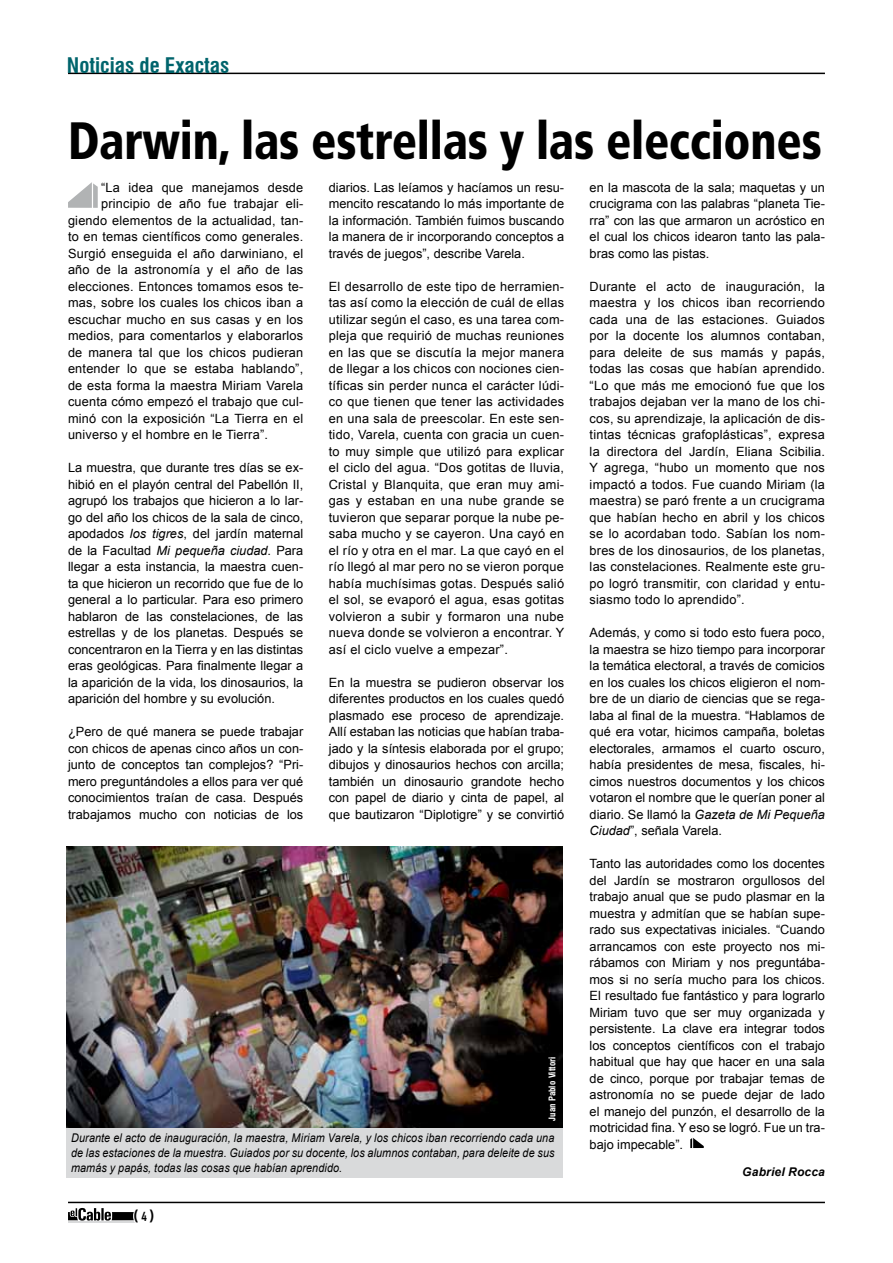
<style>
.page{position:relative;width:893px;height:1263px;background:#fff}
.page>*{position:absolute;margin:0;border:0;box-sizing:border-box;transform-origin:0 0}
.t1{font:900 condensed 52.5px "Frutiger";letter-spacing:-.005em;color:#000;scale:.9 1}
.t2{font:700 condensed 21px "Swiss 721 BT";color:#00646c}
.t3{font:700 15px "Agency FB";color:#000}
.t4{font:12.75px/16.5px "Arial";letter-spacing:.015em;color:#000;text-align:justify}
.t5{font:italic 12px/15px "Arial";letter-spacing:.01em;color:#000;text-align:justify;scale:.9 1}
.t6{font:italic 700 12px "Arial";letter-spacing:.015em;color:#000}
.t7{font:700 condensed 9px "Swiss 721 BT";color:#fff}
.s1{font-style:italic}
.s2{font-size:12px}
</style>
<div class="page">
<hr style="left:68px;top:73px;width:757px;height:1px;background:#000">
<svg style="left:68px;top:1201px;width:88px;height:22px"></svg>
<hr style="left:68px;top:1202px;width:757px;height:1px;background:#000">
<img style="left:67px;top:847px;width:496px;height:281px">
<div style="left:67px;top:1128px;width:496px;height:50px;background:#d9dadb"></div>
<svg style="left:68px;top:182px;width:30px;height:26px"></svg>
<svg style="left:690px;top:1137px;width:14px;height:12px"></svg>
<div style="left:549px;top:1057px;width:8px;height:65px;background:#000"></div>
<h2 class="t2" style="left:67px;top:52px;width:164px">Noticias de Exactas</h2>
<h1 class="t1" style="left:68px;top:109px;width:839px">Darwin, las estrellas y las elecciones</h1>
<p class="t4" style="left:101px;top:179px;width:204px">“La idea que manejamos desde</p>
<p class="t4" style="left:101px;top:195px;width:204px">principio de año fue trabajar eli-</p>
<p class="t4" style="left:68px;top:212px;width:237px">giendo elementos de la actualidad, tan-</p>
<p class="t4" style="left:68px;top:228px;width:237px">to en temas científicos como generales.</p>
<p class="t4" style="left:68px;top:245px;width:237px">Surgió enseguida el año darwiniano, el</p>
<p class="t4" style="left:68px;top:261px;width:237px">año de la astronomía y el año de las</p>
<p class="t4" style="left:68px;top:278px;width:237px">elecciones. Entonces tomamos esos te-</p>
<p class="t4" style="left:68px;top:294px;width:237px">mas, sobre los cuales los chicos iban a</p>
<p class="t4" style="left:68px;top:311px;width:237px">escuchar mucho en sus casas y en los</p>
<p class="t4" style="left:68px;top:327px;width:237px">medios, para comentarlos y elaborarlos</p>
<p class="t4" style="left:68px;top:344px;width:237px">de manera tal que los chicos pudieran</p>
<p class="t4" style="left:68px;top:360px;width:237px">entender lo que se estaba hablando”,</p>
<p class="t4" style="left:68px;top:377px;width:237px">de esta forma la maestra Miriam Varela</p>
<p class="t4" style="left:68px;top:393px;width:237px">cuenta cómo empezó el trabajo que cul-</p>
<p class="t4" style="left:68px;top:410px;width:237px">minó con la exposición “La Tierra en el</p>
<p class="t4" style="left:68px;top:426px;width:201px">universo y el hombre en le Tierra”.</p>
<p class="t4" style="left:68px;top:459px;width:237px">La muestra, que durante tres días se ex&shy;hibió en el playón central del Pabellón II, agrupó los trabajos que hicieron a lo lar&shy;go del año los chicos de la sala de cinco, apodados <span class="s1">los tigres</span>, del jardín maternal de la Facultad <span class="s1">Mi pequeña ciudad</span>. Para llegar a esta instancia, la maestra cuen&shy;ta que hicieron un recorrido que fue de lo general a lo particular. Para eso primero hablaron de las constelaciones, de las estrellas y de los planetas. Después se concentraron en la Tierra y en las distintas eras geológicas. Para finalmente llegar a la aparición de la vida, los dinosaurios, la aparición del hombre y su evolución.</p>
<p class="t4" style="left:68px;top:723px;width:237px">¿Pero de qué manera se puede trabajar con chicos de apenas cinco años un con&shy;junto de conceptos tan complejos? “Pri&shy;mero preguntándoles a ellos para ver qué conocimientos traían de casa. Después trabajamos mucho con noticias de los</p>
<p class="t4" style="left:329px;top:179px;width:237px">diarios. Las leíamos y hacíamos un resu&shy;mencito rescatando lo más importante de la información. También fuimos buscando la manera de ir incorporando conceptos a través de juegos”, describe Varela.</p>
<p class="t4" style="left:329px;top:278px;width:237px">El desarrollo de este tipo de herramien&shy;tas así como la elección de cuál de ellas utilizar según el caso, es una tarea com&shy;pleja que requirió de muchas reuniones en las que se discutía la mejor manera de llegar a los chicos con nociones cien&shy;tíficas sin perder nunca el carácter lúdi&shy;co que tienen que tener las actividades en una sala de preescolar. En este sen&shy;tido, Varela, cuenta con gracia un cuen&shy;to muy simple que utilizó para explicar el ciclo del agua. “Dos gotitas de lluvia, Cristal y Blanquita, que eran muy ami&shy;gas y estaban en una nube grande se tuvieron que separar porque la nube pe&shy;saba mucho y se cayeron. Una cayó en el río y otra en el mar. La que cayó en el río llegó al mar pero no se vieron porque había muchísimas gotas. Después salió el sol, se evaporó el agua, esas gotitas volvieron a subir y formaron una nube nueva donde se volvieron a encontrar. Y así el ciclo vuelve a empezar”.</p>
<p class="t4" style="left:329px;top:674px;width:237px">En la muestra se pudieron observar los diferentes productos en los cuales quedó plasmado ese proceso de aprendizaje.<br>Allí estaban las noticias que habían traba&shy;jado y la síntesis elaborada por el grupo; dibujos y dinosaurios hechos con arcilla; también un dinosaurio grandote hecho con papel de diario y cinta de papel, al que bautizaron “Diplotigre” y se convirtió</p>
<p class="t7" style="left:547px;top:1121px;width:65px;rotate:-90deg">Juan Pablo Vittori</p>
<p class="t5" style="left:71px;top:1131px;width:538px">Durante el acto de inauguración, la maestra, Miriam Varela, y los chicos iban recorriendo cada una de las estaciones de la muestra. Guiados por su docente, los alumnos contaban, para deleite de sus mamás y papás, todas las cosas que habían aprendido.</p>
<p class="t3" style="left:134px;top:1206px;width:22px">( <span class="s2">4</span> )</p>
<p class="t4" style="left:590px;top:179px;width:237px">en la mascota de la sala; maquetas y un crucigrama con las palabras “planeta Tie&shy;rra” con las que armaron un acróstico en el cual los chicos idearon tanto las pala&shy;bras como las pistas.</p>
<p class="t4" style="left:590px;top:278px;width:237px">Durante el acto de inauguración, la maestra y los chicos iban recorriendo cada una de las estaciones. Guiados por la docente los alumnos contaban, para deleite de sus mamás y papás, todas las cosas que habían aprendido. “Lo que más me emocionó fue que los trabajos dejaban ver la mano de los chi&shy;cos, su aprendizaje, la aplicación de dis&shy;tintas técnicas grafoplásticas”, expresa la directora del Jardín, Eliana Scibilia.<br>Y agrega, “hubo un momento que nos impactó a todos. Fue cuando Miriam (la maestra) se paró frente a un crucigrama que habían hecho en abril y los chicos se lo acordaban todo. Sabían los nom&shy;bres de los dinosaurios, de los planetas, las constelaciones. Realmente este gru&shy;po logró transmitir, con claridad y entu&shy;siasmo todo lo aprendido”.</p>
<p class="t4" style="left:590px;top:624px;width:237px">Además, y como si todo esto fuera poco, la maestra se hizo tiempo para incorporar la temática electoral, a través de comicios en los cuales los chicos eligieron el nom&shy;bre de un diario de ciencias que se rega&shy;laba al final de la muestra. “Hablamos de qué era votar, hicimos campaña, boletas electorales, armamos el cuarto oscuro, había presidentes de mesa, fiscales, hi&shy;cimos nuestros documentos y los chicos votaron el nombre que le querían poner al diario. Se llamó la <span class="s1">Gazeta de Mi Pequeña Ciudad</span>”, señala Varela.</p>
<p class="t4" style="left:590px;top:855px;width:237px">Tanto las autoridades como los docentes del Jardín se mostraron orgullosos del trabajo anual que se pudo plasmar en la muestra y admitían que se habían supe&shy;rado sus expectativas iniciales. “Cuando arrancamos con este proyecto nos mi&shy;rábamos con Miriam y nos preguntába&shy;mos si no sería mucho para los chicos.<br>El resultado fue fantástico y para lograrlo Miriam tuvo que ser muy organizada y persistente. La clave era integrar todos los conceptos científicos con el trabajo habitual que hay que hacer en una sala de cinco, porque por trabajar temas de astronomía no se puede dejar de lado el manejo del punzón, el desarrollo de la motricidad fina. Y eso se logró. Fue un tra&shy;bajo impecable”.</p>
<p class="t6" style="left:742px;top:1164px;width:84px">Gabriel Rocca</p>
</div>
